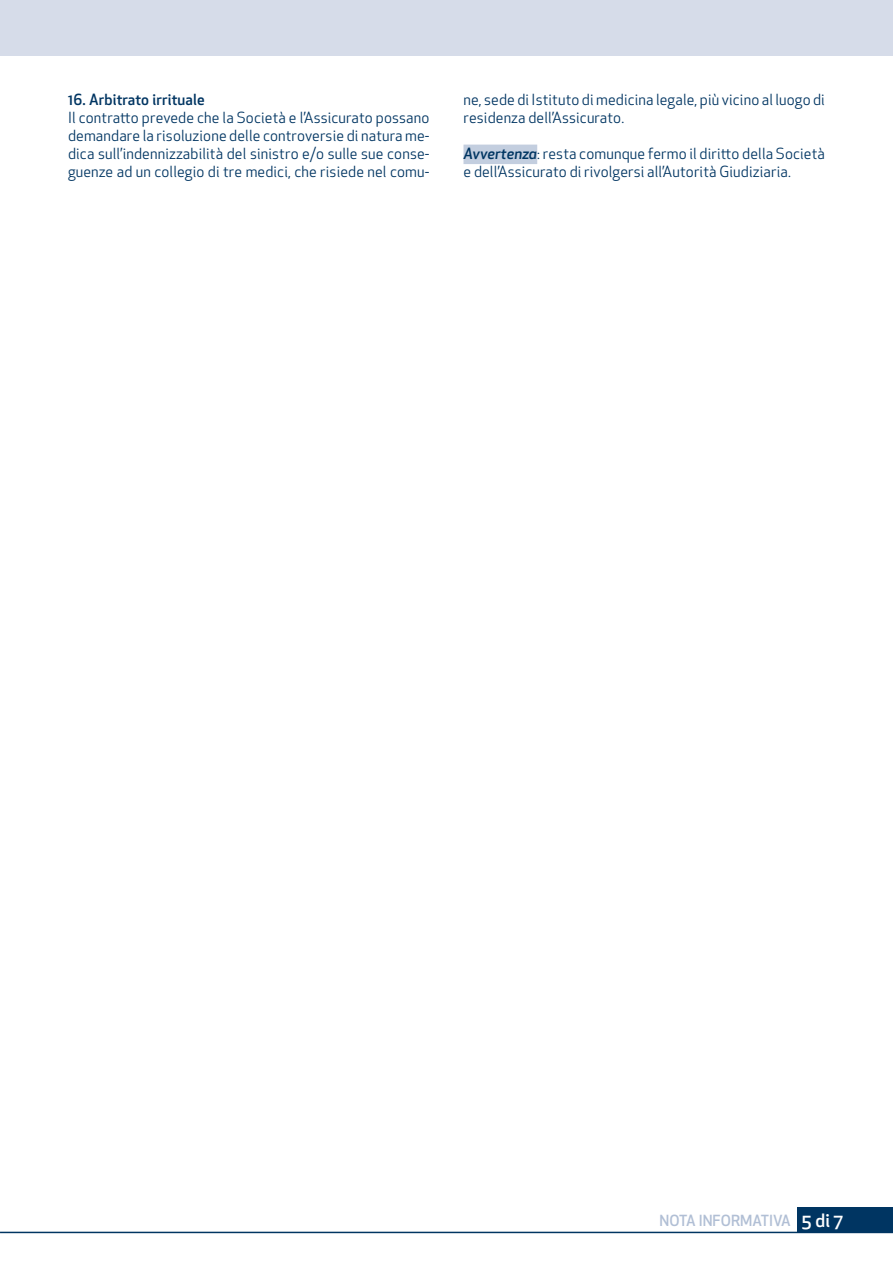
<style>
.page{position:relative;width:893px;height:1263px;background:#fff}
.page>*{position:absolute;margin:0;border:0;box-sizing:border-box;transform-origin:0 0}
.t1{font:15px/18px "Apex New";letter-spacing:.01em;color:#003562}
.t2{font:500 15px "Apex New";letter-spacing:.01em;color:#003562}
.t3{font:500 15px "Apex New";color:#b1bfd5}
.s1{font-weight:500;font-style:italic}
.s2{font-size:18px;color:#fff}
</style>
<div class="page">
<div style="left:463px;top:145px;width:74px;height:19px;background:#c3cedf"></div>
<div style="left:797px;top:1208px;width:96px;height:25px;background:#003562"></div>
<hr style="left:0;top:1232px;width:893px;height:1px;background:#003562">
<div style="left:0;top:0;width:893px;height:56px;background:#d6dce9"></div>
<p class="t2" style="left:68px;top:89px;width:138px">16. Arbitrato irrituale</p>
<p class="t1" style="left:68px;top:108px;width:363px;text-align:justify">Il contratto prevede che la Società e l’Assicurato possano demandare la risoluzione delle controversie di natura me&shy;dica sull’indennizzabilità del sinistro e/o sulle sue conse&shy;guenze ad un collegio di tre medici, che risiede nel comu-</p>
<p class="t1" style="left:463px;top:90px;width:363px">ne, sede di Istituto di medicina legale, più vicino al luogo di residenza dell’Assicurato.</p>
<p class="t1" style="left:463px;top:144px;width:363px"><span class="s1">Avvertenza</span>: resta comunque fermo il diritto della Società e dell’Assicurato di rivolgersi all’Autorità Giudiziaria.</p>
<p class="t3" style="left:660px;top:1210px;width:185px">NOTA INFORMATIVA <span class="s2">5 di 7</span></p>
</div>
